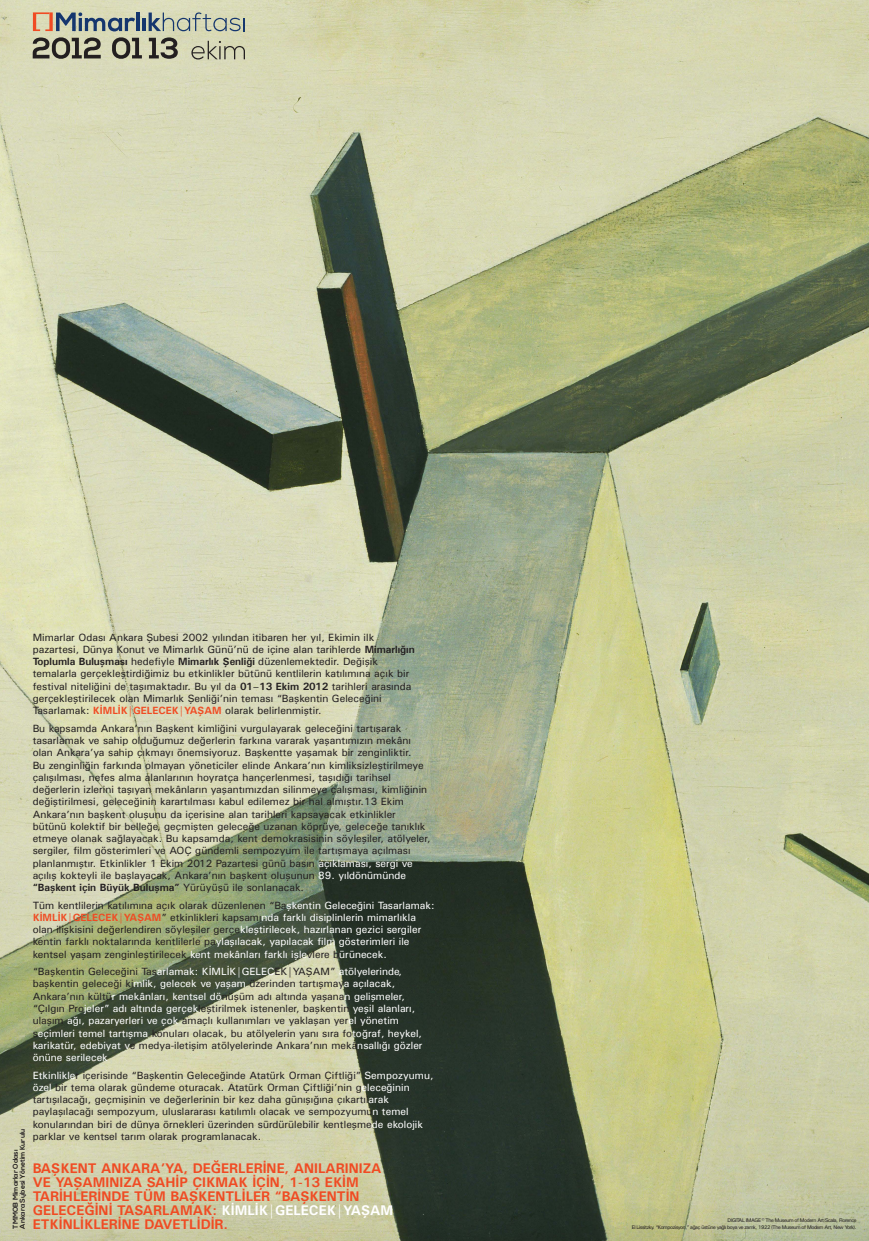
<style>
.page{position:relative;width:869px;height:1241px;background:#fff}
.page>*{position:absolute;margin:0;border:0;box-sizing:border-box;transform-origin:0 0}
.t1{font:700 14px "Univers";color:#f04b23}
.t2{font:700 14px "Univers";color:#fff}
.t3{font:10.5px/12.2px "Univers";color:#231f20}
.t4{font:700 7px/7px "Nexa";color:#231f20}
.t5{font:5.25px "Univers";letter-spacing:-.075em;color:#231f20}
.s1{font-weight:700}
.s2{font-weight:700;color:#f04b23}
.s3{color:#fff}
.s4{color:#f04b23}
</style>
<div class="page">
<img style="left:0;top:0;width:868px;height:1240px">
<hr style="left:142px;top:18px;width:4px;height:13px;background:#15366e">
<svg style="left:148px;top:12px;width:97px;height:19px"></svg>
<svg style="left:191px;top:41px;width:54px;height:18px"></svg>
<svg style="left:33px;top:12px;width:109px;height:50px"></svg>
<svg style="left:149px;top:37px;width:29px;height:22px"></svg>
<p class="t4" style="left:12px;top:1228px;width:102px;rotate:-90deg">TMMOB Mimarlar Odası<br>Ankara Subesi Yönetim Kurulu</p>
<p class="t3" style="left:33px;top:630px;width:383px">Mimarlar Odası Ankara Şubesi 2002 yılından itibaren her yıl, Ekimin ilk pazartesi, Dünya Konut ve Mimarlık Günü’nü de içine alan tarihlerde <span class="s1">MIMARLIĞIN TOPLUMLA BULUŞMASI</span> hedefiyle <span class="s1">MIMARLIK ŞENLIĞI</span> düzenlemektedir. Değişik temalarla gerçekleştirdiğimiz bu etkinlikler bütünü kentlilerin katılımına açık bir festival niteliğini de taşımaktadır. Bu yıl da <span class="s1">01–13 EKIM 2012</span> tarihleri arasında gerçekleştirilecek olan Mimarlık Şenliği’nin teması “Başkentin Geleceğini Tasarlamak: <span class="s2">KİMLİK|GELECEK|YAŞAM</span> olarak belirlenmiştir.</p>
<p class="t3" style="left:33px;top:721px;width:399px">Bu kapsamda Ankara’nın Başkent kimliğini vurgulayarak geleceğini tartışarak tasarlamak ve sahip olduğumuz değerlerin farkına vararak yaşantımızın mekânı olan Ankara’ya sahip çıkmayı önemsiyoruz. Başkentte yaşamak bir zenginliktir.<br>Bu zenginliğin farkında olmayan yöneticiler elinde Ankara’nın kimliksizleştirilmeye çalışılması, nefes alma alanlarının hoyratça hançerlenmesi, taşıdığı tarihsel değerlerin izlerini taşıyan mekânların yaşantımızdan silinmeye çalışması, kimliğinin değiştirilmesi, geleceğinin karartılması kabul edilemez bir hal almıştır.13 Ekim Ankara’nın başkent oluşunu da içerisine alan tarihleri kapsayacak etkinlikler bütünü kolektif bir belleğe, geçmişten geleceğe uzanan köprüye, geleceğe tanıklık etmeye olanak sağlayacak. Bu kapsamda, kent demokrasisinin söyleşiler, atölyeler, sergiler, film gösterimleri ve AOÇ gündemli sempozyum ile tartışmaya açılması planlanmıştır. Etkinlikler 1 Ekim 2012 Pazartesi günü basın <span class="s3">açıklaması, sergi ve </span>açılış kokteyli ile başlayacak, Ankara’nın başkent oluşunun <span class="s3">89. yıldönümünde </span><span class="s1">“BAŞKENT IÇIN BÜYÜK BULUŞMA”</span> Yürüyüşü ile sonlanacak.</p>
<p class="t3" style="left:33px;top:898px;width:403px">Tüm kentlilerin katılımına açık olarak düzenlenen “Ba<span class="s3">şkentin Geleceğini Tasarlamak:<br></span><span class="s2">KİMLİK|GELECEK|YAŞAM</span>” etkinlikleri kapsamı<span class="s3">nda farklı disiplinlerin mimarlıkla </span>olan ilişkisini değerlendiren söyleşiler gerçe<span class="s3">kleştirilecek, hazırlanan gezici sergiler </span>kentin farklı noktalarında kentlilerle pa<span class="s3">ylaşılacak, yapılacak film gösterimleri ile </span>kentsel yaşam zenginleştirilecek <span class="s3">kent mekânları farklı işle</span>vlere b<span class="s3">ürünecek.</span></p>
<p class="t3" style="left:33px;top:965px;width:391px">“Başkentin Geleceğini Tas<span class="s3">arlamak: KİMLİK|GELEC</span>EK|YAŞAM” <span class="s3">atölyelerinde, </span>başkentin geleceği ki<span class="s3">mlik, gelecek ve yaşam</span> üzerinden tartışmay<span class="s3">a açılacak, </span>Ankara’nın kültü<span class="s3">r mekânları, kentsel dö</span>nüşüm adı altında yaşana<span class="s3">n gelişmeler, </span>“Çılgın Pro<span class="s3">jeler” adı altında gerçek</span>leştirilmek istenenler, başkentin <span class="s3">yeşil alanları, </span>ulaşım <span class="s3">ağı, pazaryerleri ve çok</span> amaçlı kullanımları ve yaklaşan yer<span class="s3">el yönetim </span>s<span class="s3">eçimleri temel tartışma</span> konuları olacak, bu atölyelerin yanı sıra fo<span class="s3">toğraf, heykel, karikatür, edebiyat v</span>e medya-iletişim atölyelerinde Ankara’nın mekâ<span class="s3">nsallığı gözler önüne serilecek</span></p>
<p class="t3" style="left:33px;top:1068px;width:402px"><span class="s3">Etkinlikle</span>r içerisinde “Başkentin Geleceğinde Atatürk Orman Çiftliği” <span class="s3">Sempozyumu, özel</span> bir tema olarak gündeme oturacak. Atatürk Orman Çiftliği’nin g<span class="s3">eleceğinin </span>tartışılacağı, geçmişinin ve değerlerinin bir kez daha günışığına çıkartıl<span class="s3">arak </span>paylaşılacağı sempozyum, uluslararası katılımlı olacak ve sempozyumu<span class="s3">n temel </span>konularından biri de dünya örnekleri üzerinden sürdürülebilir kentleşme<span class="s3">de ekolojik </span>parklar ve kentsel tarım olarak programlanacak.</p>
<h1 class="t1" style="left:33px;top:1158px;width:19px">BAŞKE</h1>
<h1 class="t1" style="left:78px;top:1158px;width:302px">NT ANKARA’YA, DEĞERLERINE, ANILARINIZA</h1>
<h1 class="t1" style="left:33px;top:1172px;width:34px">VE YAŞAM</h1>
<h1 class="t1" style="left:105px;top:1172px;width:112px">INIZA SAHIP ÇIKMAK</h1>
<h1 class="t1" style="left:252px;top:1172px;width:90px">IÇIN, 1-13 EKIM</h1>
<h1 class="t1" style="left:33px;top:1186px;width:156px">TARIHLERINDE TÜM BAŞKE</h1>
<h1 class="t1" style="left:215px;top:1186px;width:18px">NTLILE</h1>
<h1 class="t1" style="left:261px;top:1186px;width:39px">R “BAŞKE</h1>
<h1 class="t1" style="left:326px;top:1186px;width:34px">NTIN</h1>
<h1 class="t1" style="left:33px;top:1200px;width:20px">GELECE</h1>
<h1 class="t1" style="left:84px;top:1200px;width:89px">ĞINI TASARLAMAK</h1>
<h1 class="t2" style="left:212px;top:1200px;width:182px"><span class="s4">:</span> KİMLİK|GELECEK|YAŞAM</h1>
<h1 class="t1" style="left:33px;top:1214px;width:9px">ETKI</h1>
<h1 class="t1" style="left:63px;top:1214px;width:18px">NLIKLE</h1>
<h1 class="t1" style="left:109px;top:1214px;width:72px">RINE DAVETLI</h1>
<h1 class="t1" style="left:200px;top:1214px;width:29px">DIR.</h1>
<p class="t5" style="left:631px;top:1223px;width:226px">El Lissitzky. “Kompozisyon,” ağaç üstüne yağlı boya ve zamk, 1922 (The Museum of Modern Art, New York).</p>
<p class="t5" style="left:727px;top:1216px;width:130px">DIGITAL IMAGE © The Museum of Modern Art/Scala, Florence</p>
</div>
